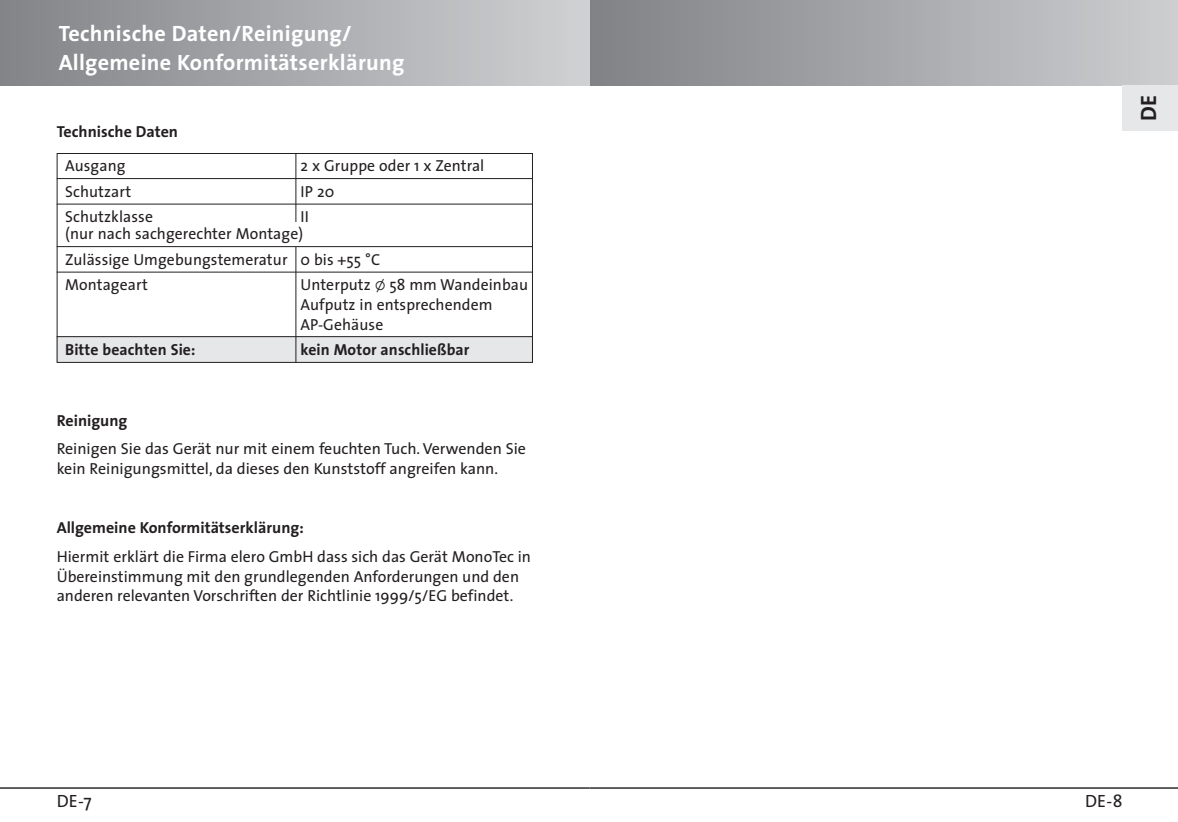
<style>
.page{position:relative;width:1178px;height:822px;background:#fff}
.page>*{position:absolute;margin:0;border:0;box-sizing:border-box;transform-origin:0 0}
.t1{font:700 22.2px/28.4px "The Sans";letter-spacing:.01em;color:#fff}
.t2{font:700 22.2px "The Sans";color:#231f20}
.t3{font:17.8px "The Sans";color:#231f20}
.t4{font:16px/19.8px "The Sans";color:#231f20}
.t5{font:700 16px "The Sans";color:#231f20}
.s1{font-family:"Spe Num Mat"}
</style>
<div class="page">
<div style="left:57px;top:336px;width:476px;height:26px;background:#e6e7e9"></div>
<hr style="left:590px;top:787px;width:588px;height:2px;background:#231f20">
<div style="left:590px;top:0;width:588px;height:85px;background:linear-gradient(to right,#7f8185,#cdced1)"></div>
<hr style="left:0;top:787px;width:590px;height:2px;background:#231f20">
<div style="left:0;top:0;width:590px;height:85px;background:linear-gradient(to right,#818387,#d0d1d3)"></div>
<div style="left:1123px;top:85px;width:55px;height:45px;background:#e6e7e9"></div>
<div style="left:57px;top:153px;width:476px;height:210px;border:1px solid #231f20"></div>
<hr style="left:57px;top:178px;width:476px;height:1px;background:#231f20">
<hr style="left:57px;top:204px;width:476px;height:1px;background:#231f20">
<hr style="left:57px;top:246px;width:476px;height:1px;background:#231f20">
<hr style="left:57px;top:272px;width:476px;height:1px;background:#231f20">
<hr style="left:57px;top:336px;width:476px;height:1px;background:#231f20">
<hr style="left:295px;top:153px;width:1px;height:69px;background:#231f20">
<hr style="left:295px;top:247px;width:1px;height:115px;background:#231f20">
<h1 class="t1" style="left:59px;top:22px;width:347px">Technische Daten/Reinigung/<br>Allgemeine Konformitätserklärung</h1>
<p class="t5" style="left:57px;top:125px;width:123px">Technische Daten</p>
<p class="t4" style="left:65px;top:157px;width:62px">Ausgang</p>
<p class="t4" style="left:300px;top:157px;width:185px">2 x Gruppe oder 1 x Zentral</p>
<p class="t4" style="left:65px;top:183px;width:67px">Schutzart</p>
<p class="t4" style="left:300px;top:183px;width:35px">IP 20</p>
<p class="t4" style="left:65px;top:208px;width:89px">Schutzklasse</p>
<p class="t4" style="left:65px;top:209px;width:245px;line-height:17px;text-indent:235px">II (nur nach sachgerechter Montage)</p>
<p class="t4" style="left:65px;top:248px;width:317px;line-height:25.6px">Zulässige Umgebungstemeratur 0 bis +55 °C<br>Montageart</p>
<p class="t4" style="left:300px;top:276px;width:229px">Unterputz <span class="s1">l</span> 58 mm Wandeinbau<br>Aufputz in entsprechendem<br>AP-Gehäuse</p>
<p class="t5" style="left:65px;top:343px;width:132px">Bitte beachten Sie:</p>
<p class="t5" style="left:300px;top:343px;width:170px">kein Motor anschließbar</p>
<p class="t5" style="left:57px;top:414px;width:72px">Reinigung</p>
<p class="t4" style="left:57px;top:440px;width:471px">Reinigen Sie das Gerät nur mit einem feuchten Tuch. Verwenden Sie kein Reinigungsmittel, da dieses den Kunststoff angreifen kann.</p>
<p class="t5" style="left:57px;top:521px;width:249px">Allgemeine Konformitätserklärung:</p>
<p class="t4" style="left:57px;top:548px;width:476px">Hiermit erklärt die Firma elero GmbH dass sich das Gerät MonoTec in<br>Übereinstimmung mit den grundlegenden Anforderungen und den anderen relevanten Vorschriften der Richtlinie 1999/5/EG befindet.</p>
<p class="t3" style="left:57px;top:794px;width:36px">DE-7</p>
<h1 class="t2" style="left:1140px;top:121px;width:28px;rotate:-90deg">DE</h1>
<p class="t3" style="left:1085px;top:794px;width:39px">DE-8</p>
</div>
